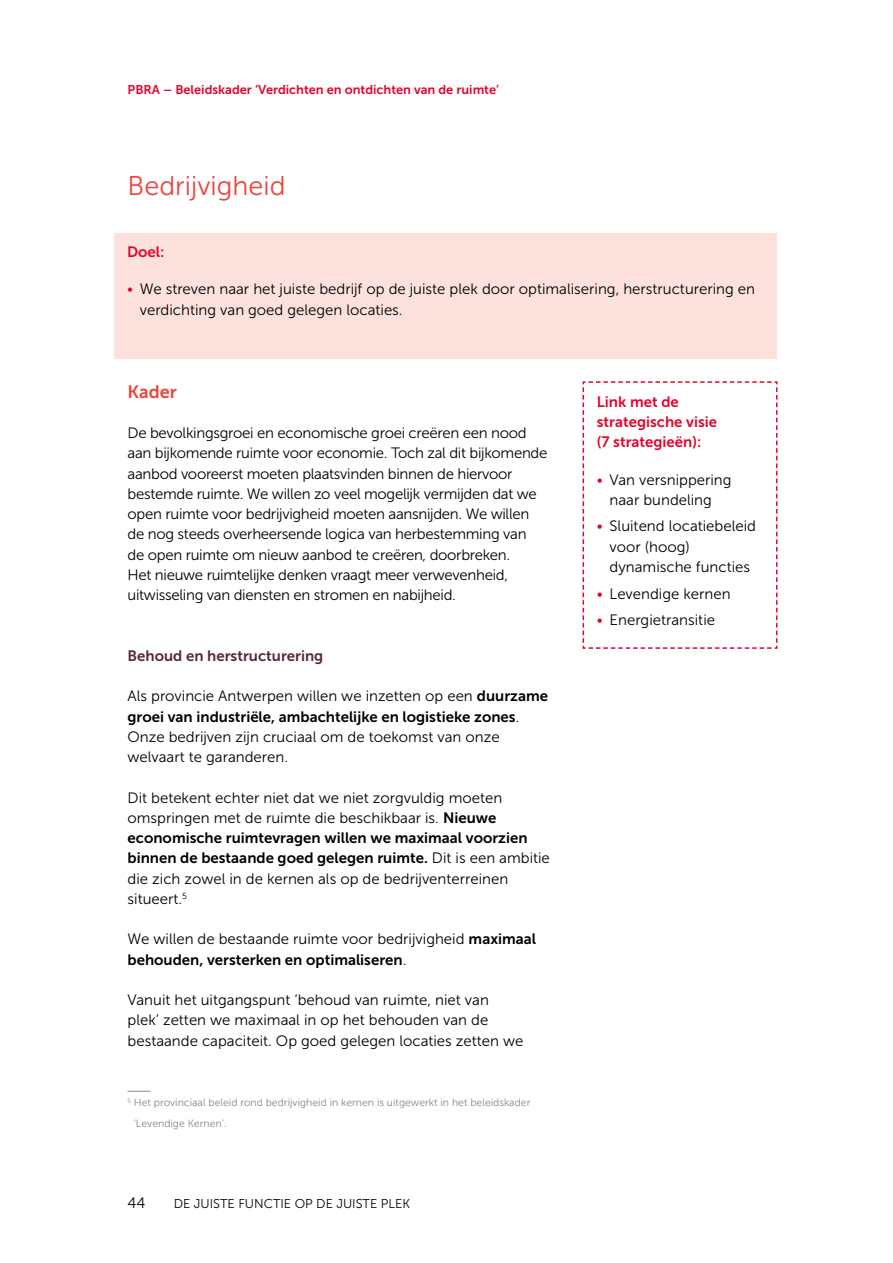
<style>
.page{position:relative;width:893px;height:1263px;background:#fff}
.page>*{position:absolute;margin:0;border:0;box-sizing:border-box;transform-origin:0 0}
.t1{font:27px "Museo Sans 300";color:#e9463e}
.t2{font:18px "Museo Sans 700";color:#e9463e}
.t3{font:15px/20.2px "Museo Sans 300";color:#000}
.t4{font:15px/20.2px "Museo Sans 300";letter-spacing:-.02em;color:#000}
.t5{font:15px/20.2px "Museo Sans 700";color:#000}
.t6{font:15px/20.2px "Museo Sans 700";color:#e2052c}
.t7{font:15px "Museo Sans 700";color:#562933}
.t8{font:12.75px "Museo Sans 700";color:#e2052c}
.t9{font:12.75px "Museo Sans 300";color:#000}
.t10{font:10.5px/20.2px "Museo Sans 300";color:#878787}
.s1{color:#e2052c}
.s2{font-family:"Museo Sans 700"}
.s3{font-family:"Museo Sans 300"}
</style>
<div class="page">
<div style="left:114px;top:233px;width:663px;height:125px;background:#fce1dd"></div>
<svg style="left:582px;top:381px;width:196px;height:268px"></svg>
<svg style="left:128px;top:1091px;width:23px;height:1px"></svg>
<p class="t8" style="left:128px;top:82px;width:373px">PBRA – Beleidskader ‘Verdichten en ontdichten van de ruimte’</p>
<h1 class="t1" style="left:128px;top:171px;width:160px">Bedrijvigheid</h1>
<p class="t6" style="left:127px;top:242px;width:39px">Doel:</p>
<p class="t3" style="left:140px;top:279px;width:617px;text-indent:-13px"><span class="s1">•</span> We streven naar het juiste bedrijf op de juiste plek door optimalisering, herstructurering en verdichting van goed gelegen locaties.</p>
<p class="t2" style="left:128px;top:381px;width:51px">Kader</p>
<p class="t4" style="left:128px;top:423px;width:421px">De bevolkingsgroei en economische groei creëren een nood aan bijkomende ruimte voor economie. Toch zal dit bijkomende aanbod vooreerst moeten plaatsvinden binnen de hiervoor bestemde ruimte. We willen zo veel mogelijk vermijden dat we open ruimte voor bedrijvigheid moeten aansnijden. We willen de nog steeds overheersende logica van herbestemming van<br>de open ruimte om nieuw aanbod te creëren, doorbreken.<br>Het nieuwe ruimtelijke denken vraagt meer verwevenheid, uitwisseling van diensten en stromen en nabijheid.</p>
<p class="t7" style="left:128px;top:647px;width:197px">Behoud en herstructurering</p>
<p class="t3" style="left:128px;top:686px;width:422px">Als provincie Antwerpen willen we inzetten op een <span class="s2">duurzame</span></p>
<p class="t5" style="left:128px;top:706px;width:393px">groei van industriële, ambachtelijke en logistieke zones<span class="s3">.</span></p>
<p class="t3" style="left:128px;top:727px;width:374px">Onze bedrijven zijn cruciaal om de toekomst van onze welvaart te garanderen.</p>
<p class="t3" style="left:128px;top:787px;width:376px">Dit betekent echter niet dat we niet zorgvuldig moeten omspringen met de ruimte die beschikbaar is. <span class="s2">Nieuwe</span></p>
<p class="t5" style="left:128px;top:828px;width:424px">economische ruimtevragen willen we maximaal voorzien binnen de bestaande goed gelegen ruimte. <span class="s3">Dit is een ambitie</span></p>
<p class="t3" style="left:128px;top:868px;width:382px">die zich zowel in de kernen als op de bedrijventerreinen situeert.<sup>5</sup></p>
<p class="t3" style="left:128px;top:929px;width:410px">We willen de bestaande ruimte voor bedrijvigheid <span class="s2">maximaal</span></p>
<p class="t5" style="left:128px;top:949px;width:280px">behouden, versterken en optimaliseren<span class="s3">.</span></p>
<p class="t3" style="left:128px;top:990px;width:397px">Vanuit het uitgangspunt ‘behoud van ruimte, niet van plek’ zetten we maximaal in op het behouden van de bestaande capaciteit. Op goed gelegen locaties zetten we</p>
<p class="t10" style="left:134px;top:1093px;width:398px;text-indent:-6px"><sup>5</sup> Het provinciaal beleid rond bedrijvigheid in kernen is uitgewerkt in het beleidskader ‘Levendige Kernen’.</p>
<p class="t3" style="left:128px;top:1192px;width:19px">44</p>
<p class="t9" style="left:174px;top:1196px;width:238px">DE JUISTE FUNCTIE OP DE JUISTE PLEK</p>
<p class="t6" style="left:597px;top:391px;width:122px">Link met de strategische visie (7 strategieën):</p>
<p class="t3" style="left:597px;top:469px;width:136px;text-align:center"><span class="s1">•</span> Van versnippering naar bundeling</p>
<p class="t3" style="left:610px;top:516px;width:148px;text-indent:-13px"><span class="s1">•</span> Sluitend locatiebeleid voor (hoog) dynamische functies</p>
<p class="t3" style="left:597px;top:583px;width:135px"><span class="s1">•</span> Levendige kernen</p>
<p class="t3" style="left:597px;top:610px;width:120px"><span class="s1">•</span> Energietransitie</p>
</div>
